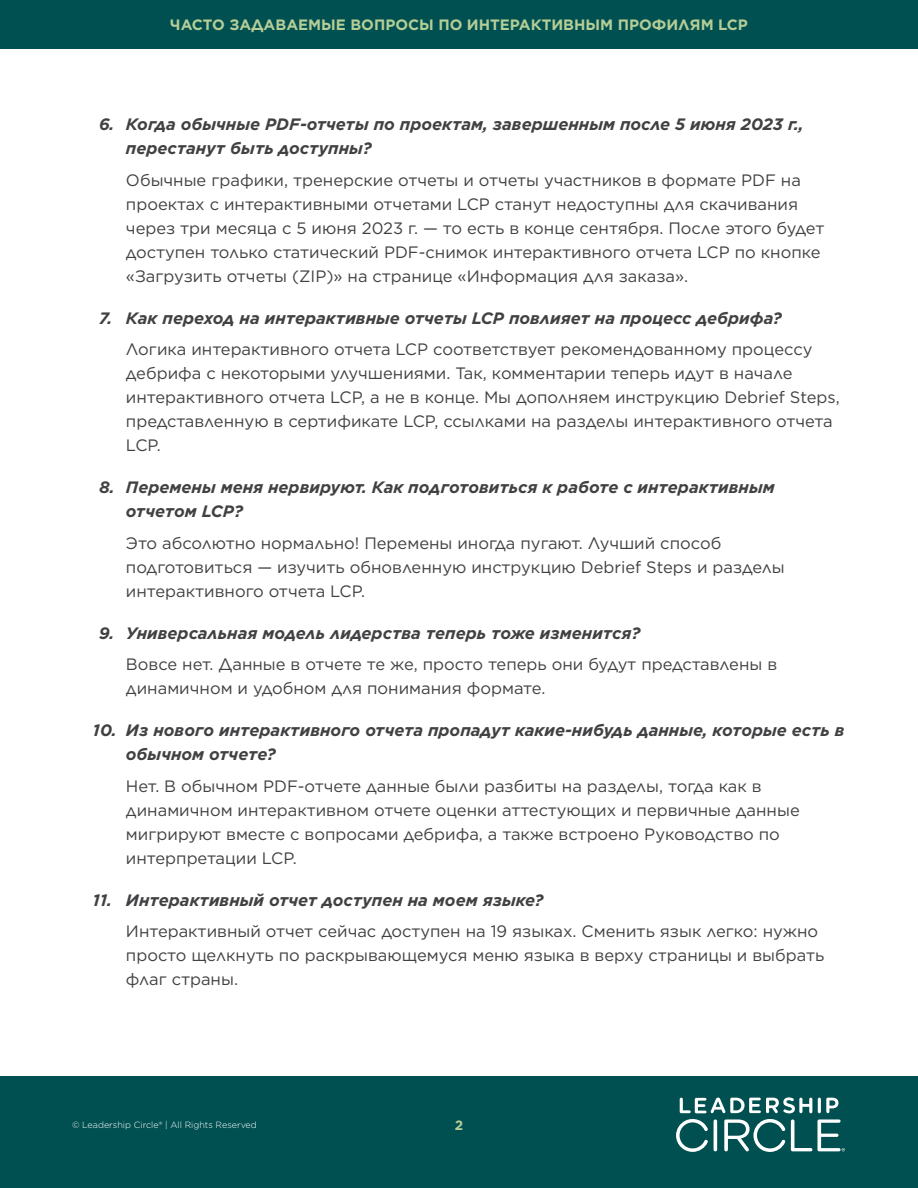
<style>
.page{position:relative;width:918px;height:1188px;background:#fff}
.page>*{position:absolute;margin:0;border:0;box-sizing:border-box;transform-origin:0 0}
.t1{font:16.5px/24px "Gotham";color:#414042}
.t2{font:italic 700 16.5px/24px "Gotham";color:#414042}
.t3{font:700 15px "Gotham";color:#b5cd96}
.t4{font:700 13.5px "Gotham";color:#b5cd96}
.t5{font:300 9px "Gotham";color:#fff}
</style>
<div class="page">
<div style="left:0;top:0;width:918px;height:48px;background:#005051"></div>
<div style="left:0;top:1076px;width:918px;height:112px;background:#005051"></div>
<svg style="left:818px;top:1098px;width:21px;height:15px"></svg>
<svg style="left:676px;top:1097px;width:136px;height:55px"></svg>
<svg style="left:818px;top:1119px;width:27px;height:32px"></svg>
<p class="t3" style="left:170px;top:15px;width:580px">ЧАСТО ЗАДАВАЕМЫЕ ВОПРОСЫ ПО ИНТЕРАКТИВНЫМ ПРОФИЛЯМ LCP</p>
<p class="t2" style="left:126px;top:112px;width:679px;text-indent:-27px">6. Когда обычные PDF-отчеты по проектам, завершенным после 5 июня 2023 г., перестанут быть доступны?</p>
<p class="t1" style="left:126px;top:168px;width:700px">Обычные графики, тренерские отчеты и отчеты участников в формате PDF на проектах с интерактивными отчетами LCP станут недоступны для скачивания через три месяца с 5 июня 2023 г. — то есть в конце сентября. После этого будет доступен только статический PDF-снимок интерактивного отчета LCP по кнопке «Загрузить отчеты (ZIP)» на странице «Информация для заказа».</p>
<p class="t2" style="left:99px;top:306px;width:684px">7. Как переход на интерактивные отчеты LCP повлияет на процесс дебрифа?</p>
<p class="t1" style="left:126px;top:337px;width:715px">Логика интерактивного отчета LCP соответствует рекомендованному процессу дебрифа с некоторыми улучшениями. Так, комментарии теперь идут в начале интерактивного отчета LCP, а не в конце. Мы дополняем инструкцию Debrief Steps, представленную в сертификате LCP, ссылками на разделы интерактивного отчета LCP.</p>
<p class="t2" style="left:126px;top:475px;width:650px;text-indent:-27px">8. Перемены меня нервируют. Как подготовиться к работе с интерактивным отчетом LCP?</p>
<p class="t1" style="left:126px;top:531px;width:660px">Это абсолютно нормально! Перемены иногда пугают. Лучший способ подготовиться — изучить обновленную инструкцию Debrief Steps и разделы интерактивного отчета LCP.</p>
<p class="t2" style="left:99px;top:621px;width:543px">9. Универсальная модель лидерства теперь тоже изменится?</p>
<p class="t1" style="left:126px;top:652px;width:653px">Вовсе нет. Данные в отчете те же, просто теперь они будут представлены в динамичном и удобном для понимания формате.</p>
<p class="t2" style="left:126px;top:718px;width:720px;text-indent:-33px">10. Из нового интерактивного отчета пропадут какие-нибудь данные, которые есть в обычном отчете?</p>
<p class="t1" style="left:126px;top:774px;width:675px">Нет. В обычном PDF-отчете данные были разбиты на разделы, тогда как в динамичном интерактивном отчете оценки аттестующих и первичные данные мигрируют вместе с вопросами дебрифа, а также встроено Руководство по интерпретации LCP.</p>
<p class="t2" style="left:93px;top:888px;width:452px">11. Интерактивный отчет доступен на моем языке?</p>
<p class="t1" style="left:126px;top:919px;width:700px">Интерактивный отчет сейчас доступен на 19 языках. Сменить язык легко: нужно просто щелкнуть по раскрывающемуся меню языка в верху страницы и выбрать флаг страны.</p>
<p class="t5" style="left:72px;top:1119px;width:186px">© Leadership Circle® | All Rights Reserved</p>
<p class="t4" style="left:455px;top:1116px;width:10px">2</p>
</div>
